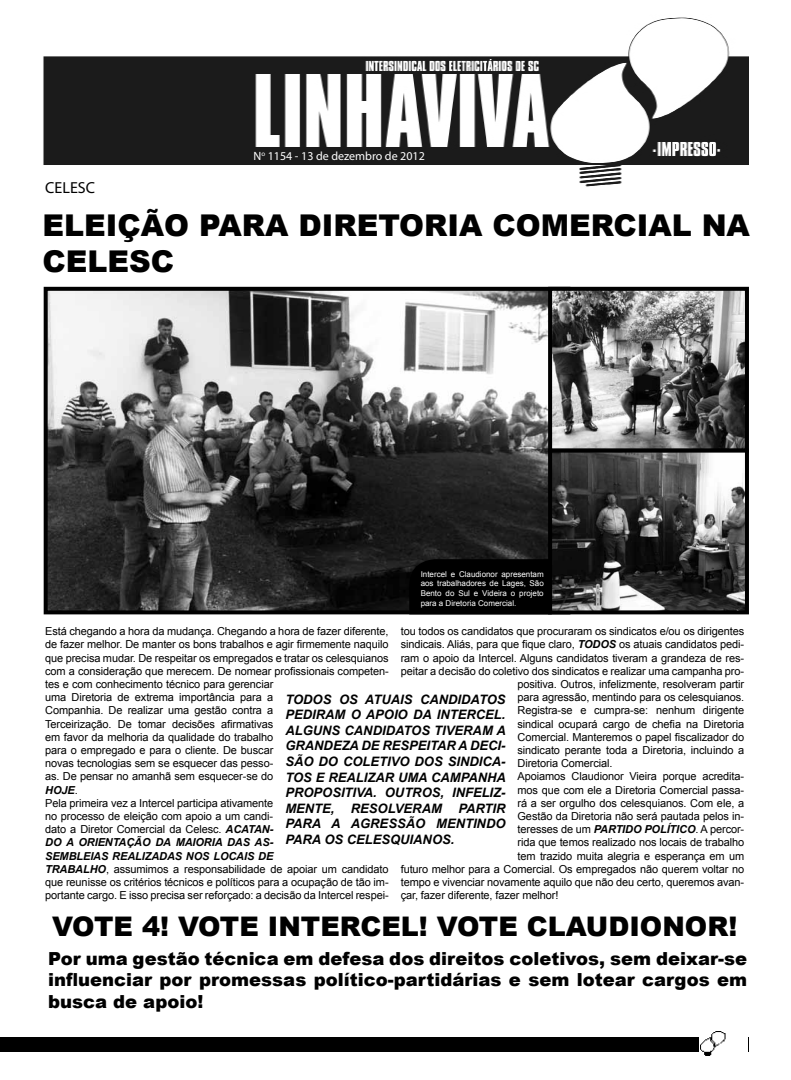
<style>
.page{position:relative;width:791px;height:1080px;background:#fff}
.page>*{position:absolute;margin:0;border:0;box-sizing:border-box;transform-origin:0 0}
.t1{font:900 30px/36px "Arial";color:#000}
.t2{font:900 27px "Arial";color:#000}
.t3{font:900 18px/21.6px "Arial";color:#000;text-align:justify}
.t4{font:16px "Myriad Pro";color:#000}
.t5{font:italic 700 13px "Arial";color:#000}
.t6{font:12px "Myriad Pro";color:#fff}
.t7{font:11px/13.2px "Arial";letter-spacing:-.01em;color:#000}
.t8{font:8px/9.6px "Arial";color:#fff;text-align:justify}
.s1{font-weight:700;font-style:italic}
</style>
<div class="page">
<img style="left:43px;top:17px;width:705px;height:170px">
<img style="left:49px;top:292px;width:499px;height:317px">
<div style="left:44px;top:287px;width:526px;height:327px;border:4px solid #000"></div>
<img style="left:553px;top:292px;width:191px;height:317px">
<div style="left:548px;top:287px;width:201px;height:166px;border:4px solid #000"></div>
<div style="left:548px;top:449px;width:201px;height:165px;border:4px solid #000"></div>
<div style="left:409px;top:559px;width:143px;height:55px;background:#000"></div>
<div style="left:0;top:1037px;width:748px;height:15px;background:#000"></div>
<img style="left:699px;top:1031px;width:48px;height:24px">
<p class="t6" style="left:253px;top:149px;width:173px">N<sup>o</sup> 1154 - 13 de dezembro de 2012</p>
<h3 class="t4" style="left:45px;top:178px;width:51px">CELESC</h3>
<h1 class="t1" style="left:43px;top:206px;width:709px">ELEIÇÃO PARA DIRETORIA COMERCIAL NA<br>CELESC</h1>
<p class="t8" style="left:421px;top:569px;width:125px">Intercel e Claudionor apresentam aos trabalhadores de Lages, São Bento do Sul e Videira o projeto para a Diretoria Comercial.</p>
<p class="t7" style="left:45px;top:625px;width:345px">Está chegando a hora da mudança. Chegando a hora de fazer diferente, de fazer melhor. De manter os bons trabalhos e agir firmemente naquilo que precisa mudar. De respeitar os empregados e tratar os celesquianos com a consideração que merecem. De nomear profissionais competen&shy;tes e com conhecimento técnico para gerenciar<br>uma Diretoria de extrema importância para a<br>Companhia. De realizar uma gestão contra a<br>Terceirização. De tomar decisões afirmativas<br>em favor da melhoria da qualidade do trabalho<br>para o empregado e para o cliente. De buscar<br>novas tecnologias sem se esquecer das pesso-<br>as. De pensar no amanhã sem esquecer-se do<br><span class="s1">HOJE</span>.<br>Pela primeira vez a Intercel participa ativamente<br>no processo de eleição com apoio a um candi-<br>dato a Diretor Comercial da Celesc. <span class="s1">ACATAN-<br>DO A ORIENTAÇÃO DA MAIORIA DAS AS-<br>SEMBLEIAS REALIZADAS NOS LOCAIS DE<br>TRABALHO</span>, assumimos a responsabilidade de apoiar um candidato que reunisse os critérios técnicos e políticos para a ocupação de tão im&shy;portante cargo. E isso precisa ser reforçado: a decisão da Intercel respei-</p>
<p class="t7" style="left:401px;top:625px;width:345px">tou todos os candidatos que procuraram os sindicatos e/ou os dirigentes</p>
<p class="t7" style="left:401px;top:638px;width:345px">sindicais. Aliás, para que fique claro, <span class="s1">TODOS</span> os atuais candidatos pedi-</p>
<p class="t7" style="left:401px;top:651px;width:345px">ram o apoio da Intercel. Alguns candidatos tiveram a grandeza de res-</p>
<p class="t7" style="left:401px;top:664px;width:345px">peitar a decisão do coletivo dos sindicatos e realizar uma campanha pro-</p>
<p class="t7" style="left:517px;top:678px;width:228px">positiva. Outros, infelizmente, resolveram partir</p>
<p class="t7" style="left:517px;top:691px;width:228px">para agressão, mentindo para os celesquianos.</p>
<p class="t7" style="left:517px;top:704px;width:228px">Registra-se e cumpra-se: nenhum dirigente</p>
<p class="t7" style="left:517px;top:717px;width:228px">sindical ocupará cargo de chefia na Diretoria</p>
<p class="t7" style="left:517px;top:730px;width:228px">Comercial. Manteremos o papel fiscalizador do</p>
<p class="t7" style="left:517px;top:744px;width:228px">sindicato perante toda a Diretoria, incluindo a</p>
<p class="t7" style="left:517px;top:757px;width:97px">Diretoria Comercial.</p>
<p class="t7" style="left:517px;top:770px;width:228px">Apoiamos Claudionor Vieira porque acredita-</p>
<p class="t7" style="left:517px;top:783px;width:228px">mos que com ele a Diretoria Comercial passa-</p>
<p class="t7" style="left:517px;top:796px;width:228px">rá a ser orgulho dos celesquianos. Com ele, a</p>
<p class="t7" style="left:517px;top:810px;width:228px">Gestão da Diretoria não será pautada pelos in-</p>
<p class="t7" style="left:517px;top:823px;width:228px">teresses de um <span class="s1">PARTIDO POLÍTICO</span>. A percor-</p>
<p class="t7" style="left:517px;top:836px;width:228px">rida que temos realizado nos locais de trabalho</p>
<p class="t7" style="left:517px;top:849px;width:228px">tem trazido muita alegria e esperança em um</p>
<p class="t7" style="left:401px;top:862px;width:345px">futuro melhor para a Comercial. Os empregados não querem voltar no</p>
<p class="t7" style="left:401px;top:876px;width:345px">tempo e vivenciar novamente aquilo que não deu certo, queremos avan-</p>
<p class="t7" style="left:401px;top:889px;width:159px">çar, fazer diferente, fazer melhor!</p>
<p class="t5" style="left:285px;top:690px;width:19px">TODOS</p>
<p class="t5" style="left:339px;top:690px;width:10px">OS</p>
<p class="t5" style="left:365px;top:690px;width:35px">ATUAIS</p>
<p class="t5" style="left:420px;top:690px;width:10px">CANDIDATOS</p>
<p class="t5" style="left:285px;top:706px;width:10px">PEDIRAM</p>
<p class="t5" style="left:351px;top:706px;width:25px">O APOIO</p>
<p class="t5" style="left:413px;top:706px;width:37px">DA INTERCEL</p>
<p class="t5" style="left:502px;top:706px;width:5px">.</p>
<p class="t5" style="left:285px;top:722px;width:69px">ALGUNS CANDIDATOS</p>
<p class="t5" style="left:434px;top:722px;width:31px">TI VERAM</p>
<p class="t5" style="left:497px;top:722px;width:9px">A</p>
<p class="t5" style="left:285px;top:737px;width:21px">GRANDEZA</p>
<p class="t5" style="left:361px;top:737px;width:31px">DE RESPEITAR</p>
<p class="t5" style="left:458px;top:737px;width:21px">A DECI</p>
<p class="t5" style="left:501px;top:737px;width:6px">-</p>
<p class="t5" style="left:285px;top:753px;width:11px">SÃO</p>
<p class="t5" style="left:319px;top:753px;width:34px">DO COLETI</p>
<p class="t5" style="left:391px;top:753px;width:35px">VO DOS</p>
<p class="t5" style="left:448px;top:753px;width:9px">SINDICA</p>
<p class="t5" style="left:501px;top:753px;width:6px">-</p>
<p class="t5" style="left:285px;top:768px;width:10px">TOS</p>
<p class="t5" style="left:316px;top:768px;width:22px">E REALIZAR</p>
<p class="t5" style="left:398px;top:768px;width:44px">UMA CAMPANHA</p>
<p class="t5" style="left:285px;top:784px;width:9px">PROPOSITI</p>
<p class="t5" style="left:356px;top:784px;width:58px">VA. OUTROS</p>
<p class="t5" style="left:440px;top:784px;width:41px">, INFELIZ</p>
<p class="t5" style="left:501px;top:784px;width:6px">-</p>
<p class="t5" style="left:285px;top:800px;width:11px">MENTE</p>
<p class="t5" style="left:331px;top:800px;width:5px">,</p>
<p class="t5" style="left:351px;top:800px;width:10px">RESOL</p>
<p class="t5" style="left:395px;top:800px;width:20px">VERAM</p>
<p class="t5" style="left:458px;top:800px;width:9px">PARTIR</p>
<p class="t5" style="left:285px;top:815px;width:10px">PARA</p>
<p class="t5" style="left:331px;top:815px;width:50px">A AGRESSÃO</p>
<p class="t5" style="left:436px;top:815px;width:10px">MENTINDO</p>
<p class="t5" style="left:285px;top:831px;width:10px">PARA</p>
<p class="t5" style="left:324px;top:831px;width:32px">OS CELES</p>
<p class="t5" style="left:390px;top:831px;width:29px">QUIANOS</p>
<p class="t5" style="left:451px;top:831px;width:5px">.</p>
<h2 class="t2" style="left:52px;top:907px;width:687px">VOTE 4! VOTE INTERCEL! VOTE CLAUDIONOR!</h2>
<h3 class="t3" style="left:48px;top:947px;width:700px">Por uma gestão técnica em defesa dos direitos coletivos, sem deixar-se influenciar por promessas político-partidárias e sem lotear cargos em busca de apoio!</h3>
</div>
